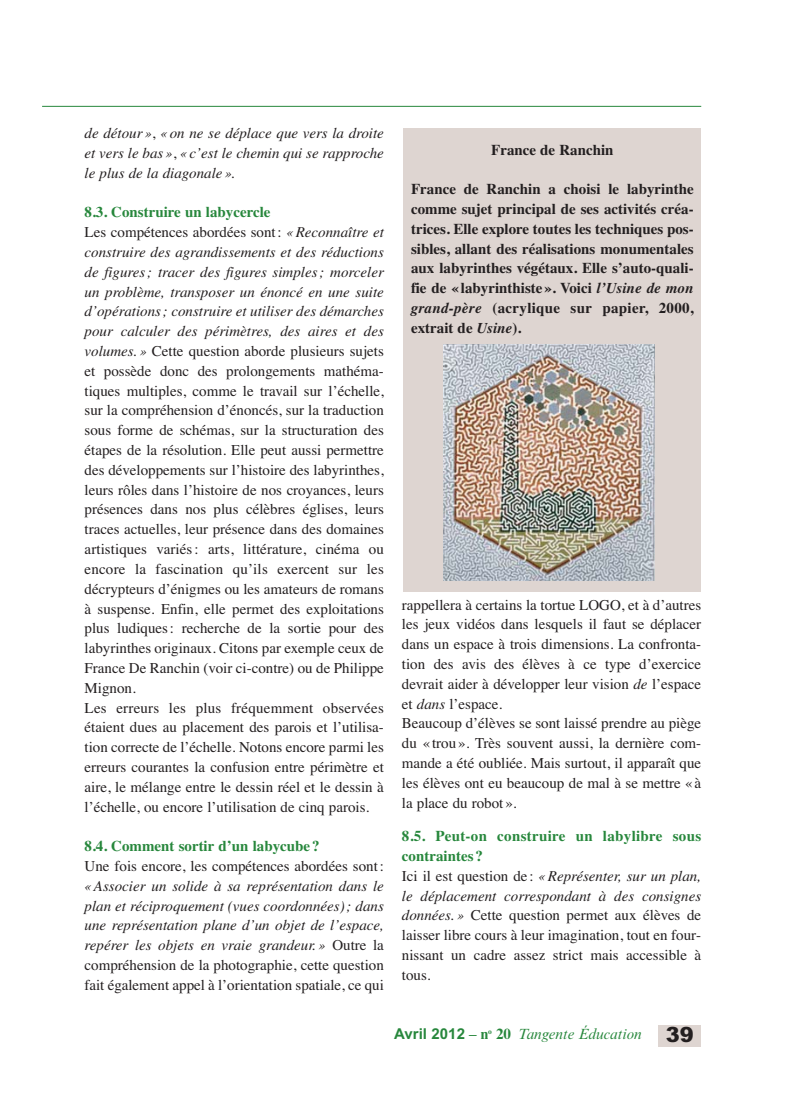
<style>
.page{position:relative;width:808px;height:1106px;background:#fff}
.page>*{position:absolute;margin:0;border:0;box-sizing:border-box;transform-origin:0 0}
.t1{font:15px/19.8px "Times";color:#231f20}
.t2{font:italic 15px/19.8px "Times LT Std";color:#231f20;text-align:justify}
.t3{font:700 15px/19.8px "Times";color:#231f20;text-align:justify}
.t4{font:700 15px/19.8px "Times";letter-spacing:.02em;color:#27873c}
.t5{font:italic 15px "Times New Roman MT Std";color:#27873c}
.t6{font:700 15px "Times";color:#27873c}
.s1{font-family:"Times";font-style:normal}
.s2{font-weight:700;color:#27873c}
.s3{font-family:"Times LT Std";font-style:italic}
.s4{font-family:"Arial Bold MS";font-style:normal}
.s5{font-weight:700;font-style:normal}
.s6{font-family:"Arial";font-weight:900;font-style:normal;font-size:21px;color:#231f20}
</style>
<div class="page">
<hr style="left:42px;top:106px;width:659px;height:1px;background:#27873c">
<div style="left:659px;top:1025px;width:42px;height:21px;background:#ded5d1"></div>
<div style="left:404px;top:128px;width:297px;height:463px;background:#ded5d1"></div>
<img style="left:444px;top:344px;width:210px;height:236px">
<p class="t2" style="left:85px;top:124px;width:301px">de détour »<span class="s1">,</span> « on ne se déplace que vers la droite et vers le bas»<span class="s1">,</span> «c’est le chemin qui se rapproche le plus de la diagonale ».</p>
<p class="t1" style="left:85px;top:204px;width:301px"><span class="s2">8.3. Construire un labycercle<br></span>Les compétences abordées sont : <span class="s3">« Reconnaître et</span></p>
<p class="t2" style="left:85px;top:243px;width:301px">construire des agrandissements et des réductions de figures ; tracer des figures simples ; morceler un problème, transposer un énoncé en une suite d’opérations ; construire et utiliser des démarches pour calculer des périmètres, des aires et des</p>
<p class="t1" style="left:85px;top:342px;width:301px"><span class="s3">volumes. »</span> Cette question aborde plusieurs sujets et possède donc des prolongements mathéma&shy;tiques multiples, comme le travail sur l’échelle, sur la compréhension d’énoncés, sur la traduction sous forme de schémas, sur la structuration des étapes de la résolution. Elle peut aussi permettre des développements sur l’histoire des labyrinthes, leurs rôles dans l’histoire de nos croyances, leurs présences dans nos plus célèbres églises, leurs traces actuelles, leur présence dans des domaines artistiques variés : arts, littérature, cinéma ou encore la fascination qu’ils exercent sur les décrypteurs d’énigmes ou les amateurs de romans à suspense. Enfin, elle permet des exploitations plus ludiques : recherche de la sortie pour des labyrinthes originaux. Citons par exemple ceux de France De Ranchin (voir ci-contre) ou de Philippe Mignon.<br>Les erreurs les plus fréquemment observées étaient dues au placement des parois et l’utilisa&shy;tion correcte de l’échelle. Notons encore parmi les erreurs courantes la confusion entre périmètre et aire, le mélange entre le dessin réel et le dessin à l’échelle, ou encore l’utilisation de cinq parois.</p>
<p class="t6" style="left:85px;top:840px;width:236px">8.4. Comment sortir d’un labycube ?</p>
<p class="t1" style="left:85px;top:857px;width:301px">Une fois encore, les compétences abordées sont :</p>
<p class="t2" style="left:85px;top:877px;width:301px">« Associer un solide à sa représentation dans le plan et réciproquement (vues coordonnées) ; dans une représentation plane d’un objet de l’espace, repérer les objets en vraie grandeur. » <span class="s1">Outre la</span></p>
<p class="t1" style="left:85px;top:956px;width:301px">compréhension de la photographie, cette question fait également appel à l’orientation spatiale, ce qui</p>
<p class="t3" style="left:491px;top:141px;width:124px">France de Ranchin</p>
<p class="t3" style="left:411px;top:181px;width:284px">France de Ranchin a choisi le labyrinthe comme sujet principal de ses activités créa&shy;trices. Elle explore toutes les techniques pos&shy;sibles, allant des réalisations monumentales aux labyrinthes végétaux. Elle s’auto-quali&shy;fie de «labyrinthiste ». Voici <span class="s3">l’Usine de mon grand-père</span> (acrylique sur papier, 2000, extrait de <span class="s3">Usine</span>).</p>
<p class="t1" style="left:402px;top:596px;width:301px">rappellera à certains la tortue LOGO, et à d’autres les jeux vidéos dans lesquels il faut se déplacer dans un espace à trois dimensions. La confronta&shy;tion des avis des élèves à ce type d’exercice devrait aider à développer leur vision <span class="s3">de</span> l’espace et <span class="s3">dans</span> l’espace.<br>Beaucoup d’élèves se sont laissé prendre au piège du « trou ». Très souvent aussi, la dernière com&shy;mande a été oubliée. Mais surtout, il apparaît que les élèves ont eu beaucoup de mal à se mettre «à la place du robot».</p>
<p class="t4" style="left:402px;top:827px;width:301px">8.5. Peut-on construire un labylibre sous contraintes ?</p>
<p class="t2" style="left:402px;top:867px;width:301px"><span class="s1">Ici il est question de :</span> « Représenter, sur un plan, le déplacement correspondant à des consignes</p>
<p class="t1" style="left:402px;top:906px;width:301px;text-align:justify"><span class="s3">données. »</span> Cette question permet aux élèves de laisser libre cours à leur imagination, tout en four&shy;nissant un cadre assez strict mais accessible à tous.</p>
<p class="t5" style="left:394px;top:1028px;width:301px"><span class="s4">Avril 2012</span> <span class="s5">– n</span><sup>o</sup> <span class="s5">20</span> Tangente Éducation <span class="s6">39</span></p>
</div>
